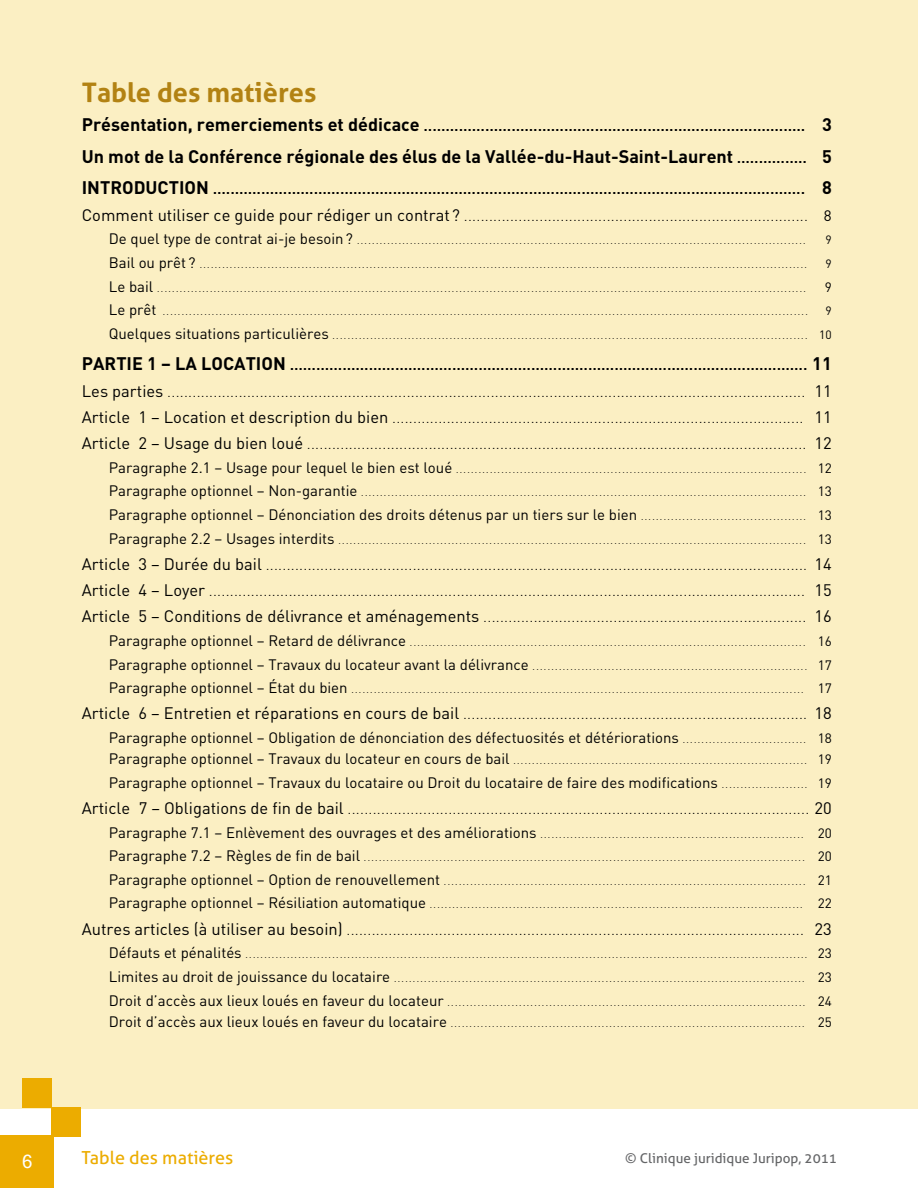
<style>
.page{position:relative;width:918px;height:1188px;background:#fff}
.page>*{position:absolute;margin:0;border:0;box-sizing:border-box;transform-origin:0 0}
.t1{font:700 27px "Aller";color:#b28213}
.t2{font:700 18px "DIN";color:#000}
.t3{font:18px "Aller";color:#ecac00}
.t4{font:18px "Mangal";color:#fff}
.t5{font:15px "DIN";color:#000}
.t6{font:700 13.5px "DIN";color:#000}
.t7{font:13.5px "Aller";color:#646567}
.t8{font:13.5px "DIN";color:#000}
.t9{font:12px/26.2px "DIN";color:#000;text-align:justify}
.t10{font:9px "DIN";color:#000}
.s1{font-size:18px}
.s2{font-size:13.5px}
.s3{font-size:16.5px}
.s4{font-size:15px}
.s5{font-size:12px}
.s6{font-size:9px}
</style>
<div class="page">
<div style="left:0;top:0;width:918px;height:1108px;background:#fbefc3"></div>
<div style="left:0;top:1135px;width:53px;height:53px;background:#ecac00"></div>
<div style="left:52px;top:1107px;width:29px;height:29px;background:#ecac00"></div>
<div style="left:22px;top:1079px;width:30px;height:29px;background:#ecac00"></div>
<h1 class="t1" style="left:82px;top:76px;width:236px">Table des matières</h1>
<h3 class="t6" style="left:82px;top:118px;width:752px"><span class="s1">Présentation, remerciements et dédicace</span> ....................................................................................... <span class="s1">3</span></h3>
<h2 class="t2" style="left:82px;top:145px;width:752px">Un mot de la Conférence régionale des élus de la Vallée-du-Haut-Saint-Laurent <span class="s2">................</span> 5</h2>
<h3 class="t6" style="left:82px;top:181px;width:752px"><span class="s1">Introduction</span> ....................................................................................................................................... <span class="s1">8</span></h3>
<h3 class="t9" style="left:82px;top:203px;width:752px"><span class="s3">Comment utiliser ce guide pour rédiger un contrat?</span> .................................................................................. <span class="s4">8</span></h3>
<p class="t10" style="left:109px;top:235px;width:698px"><span class="s4">De quel type de contrat ai-je besoin?</span> .......................................................................................................................</p>
<h3 class="t9" style="left:826px;top:227px;width:8px">9</h3>
<p class="t10" style="left:109px;top:259px;width:700px"><span class="s4">Bail ou prêt?</span> .................................................................................................................................................................</p>
<h3 class="t9" style="left:826px;top:250px;width:8px">9</h3>
<p class="t10" style="left:109px;top:283px;width:699px"><span class="s4">Le bail</span> ............................................................................................................................................................................</p>
<h3 class="t8" style="left:825px;top:278px;width:9px">9</h3>
<p class="t10" style="left:109px;top:306px;width:701px"><span class="s4">Le prêt</span> ...........................................................................................................................................................................</p>
<h3 class="t9" style="left:826px;top:298px;width:8px">9</h3>
<p class="t10" style="left:109px;top:330px;width:725px"><span class="s4">Quelques situations particulières</span> .............................................................................................................................. <span class="s5">10</span></p>
<h3 class="t6" style="left:82px;top:357px;width:751px"><span class="s1">Partie 1 – La location</span> ...................................................................................................................... <span class="s1">11</span></h3>
<p class="t9" style="left:82px;top:379px;width:752px"><span class="s3">Les parties</span> ........................................................................................................................................................ <span class="s3">11<br>Article 1 – Location et description du bien</span> .................................................................................................. <span class="s3">11<br>Article 2 – Usage du bien loué</span> ....................................................................................................................... <span class="s3">12</span></p>
<p class="t10" style="left:109px;top:464px;width:725px"><span class="s4">Paragraphe 2.1 – Usage pour lequel le bien est loué</span> ............................................................................................. <span class="s2">12</span></p>
<p class="t10" style="left:109px;top:487px;width:725px"><span class="s4">Paragraphe optionnel – Non-garantie</span> ...................................................................................................................... <span class="s2">13</span></p>
<h3 class="t5" style="left:109px;top:505px;width:725px">Paragraphe optionnel – Dénonciation des droits détenus par un tiers sur le bien <span class="s6">............................................</span> <span class="s2">13</span></h3>
<p class="t10" style="left:109px;top:535px;width:725px"><span class="s4">Paragraphe 2.2 – Usages interdits</span> ............................................................................................................................ <span class="s2">13</span></p>
<p class="t9" style="left:82px;top:552px;width:752px"><span class="s3">Article 3 – Durée du bail</span> ................................................................................................................................. <span class="s3">14<br>Article 4 – Loyer</span> .............................................................................................................................................. <span class="s3">15<br>Article 5 – Conditions de délivrance et aménagements</span> ............................................................................. <span class="s3">16</span></p>
<p class="t10" style="left:109px;top:637px;width:725px"><span class="s4">Paragraphe optionnel – Retard de délivrance</span> ......................................................................................................... <span class="s2">16</span></p>
<p class="t10" style="left:109px;top:661px;width:725px"><span class="s4">Paragraphe optionnel – Travaux du locateur avant la délivrance</span> ......................................................................... <span class="s2">17</span></p>
<p class="t10" style="left:109px;top:684px;width:725px"><span class="s4">Paragraphe optionnel – État du bien</span> ........................................................................................................................ <span class="s2">17</span></p>
<h3 class="t9" style="left:82px;top:702px;width:752px"><span class="s3">Article 6 – Entretien et réparations en cours de bail</span> .................................................................................. <span class="s3">18</span></h3>
<h3 class="t5" style="left:109px;top:728px;width:725px">Paragraphe optionnel – Obligation de dénonciation des défectuosités et détériorations <span class="s6">.................................</span> <span class="s2">18</span></h3>
<p class="t10" style="left:109px;top:755px;width:725px"><span class="s4">Paragraphe optionnel – Travaux du locateur en cours de bail</span> .............................................................................. <span class="s2">19</span></p>
<h3 class="t5" style="left:109px;top:773px;width:725px">Paragraphe optionnel – Travaux du locataire ou Droit du locataire de faire des modifications <span class="s6">.......................</span> <span class="s2">19</span></h3>
<h3 class="t9" style="left:82px;top:796px;width:751px"><span class="s3">Article 7 – Obligations de fin de bail</span> .............................................................................................................. <span class="s3">20</span></h3>
<p class="t10" style="left:109px;top:829px;width:725px"><span class="s4">Paragraphe 7.1 – Enlèvement des ouvrages et des améliorations</span> ...................................................................... <span class="s2">20</span></p>
<p class="t10" style="left:109px;top:852px;width:725px"><span class="s4">Paragraphe 7.2 – Règles de fin de bail</span> ..................................................................................................................... <span class="s2">20</span></p>
<p class="t10" style="left:109px;top:876px;width:725px"><span class="s4">Paragraphe optionnel – Option de renouvellement</span> ................................................................................................ <span class="s2">21</span></p>
<p class="t10" style="left:109px;top:900px;width:725px"><span class="s4">Paragraphe optionnel – Résiliation automatique</span> ................................................................................................... <span class="s2">22</span></p>
<h3 class="t9" style="left:82px;top:917px;width:751px"><span class="s3">Autres articles (à utiliser au besoin)</span> ............................................................................................................. <span class="s3">23</span></h3>
<p class="t10" style="left:109px;top:949px;width:725px"><span class="s4">Défauts et pénalités</span> ..................................................................................................................................................... <span class="s2">23</span></p>
<p class="t10" style="left:109px;top:973px;width:725px"><span class="s4">Limites au droit de jouissance du locataire</span> ............................................................................................................. <span class="s2">23</span></p>
<p class="t10" style="left:109px;top:997px;width:725px"><span class="s4">Droit d’accès aux lieux loués en faveur du locateur</span> ............................................................................................... <span class="s2">24</span></p>
<p class="t10" style="left:109px;top:1018px;width:725px"><span class="s4">Droit d’accès aux lieux loués en faveur du locataire</span> .............................................................................................. <span class="s2">25</span></p>
<h2 class="t3" style="left:82px;top:1147px;width:153px">Table des matières</h2>
<h2 class="t4" style="left:22px;top:1151px;width:12px">6</h2>
<h3 class="t7" style="left:625px;top:1150px;width:213px">© Clinique juridique Juripop, 2011</h3>
</div>
